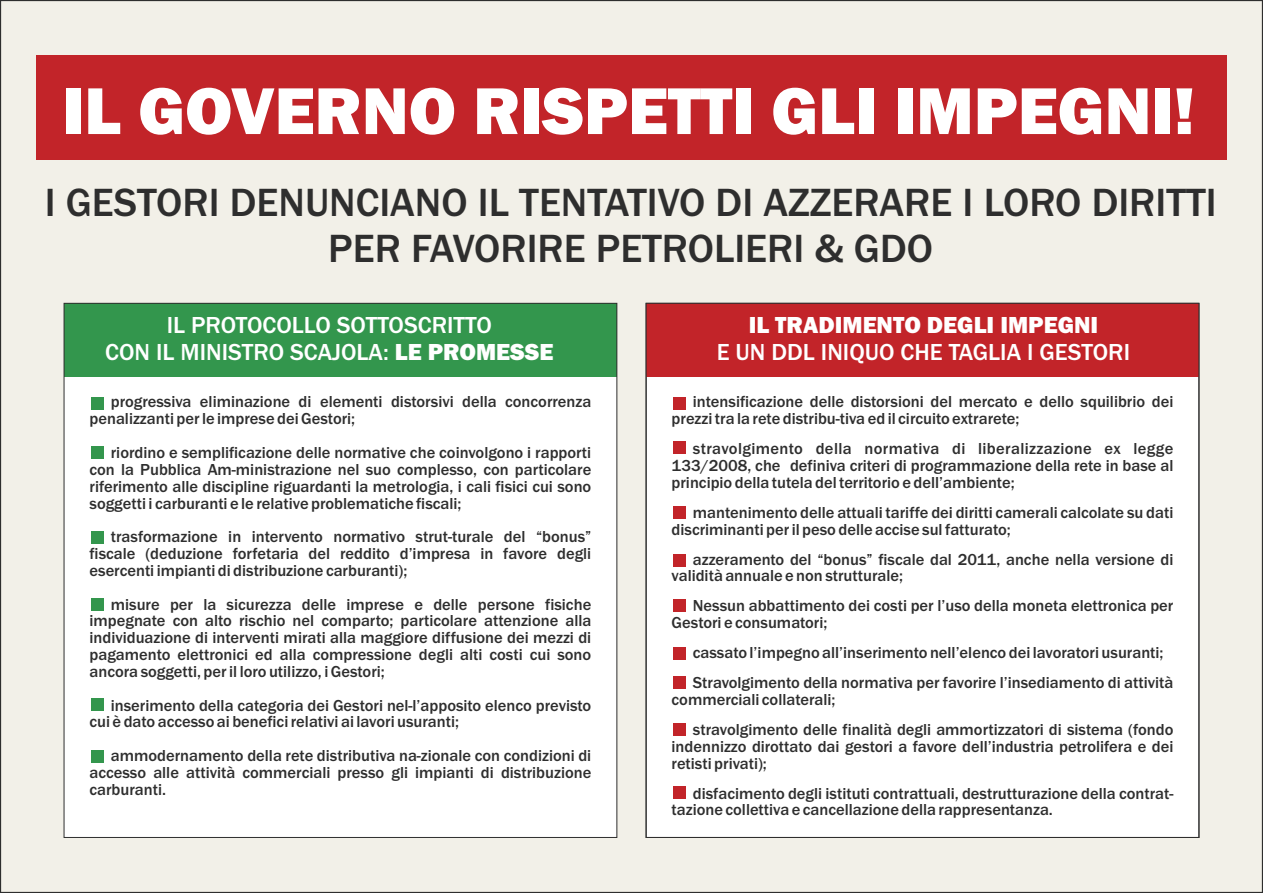
<style>
.page{position:relative;width:1263px;height:893px;background:#f2f0e8}
.page>*{position:absolute;margin:0;border:0;box-sizing:border-box;transform-origin:0 0}
.t1{font:800 68.4px "Franklin Gothic";color:#fff}
.t2{font:500 40.8px/46.2px "Franklin Gothic";color:#2e2e2e;text-align:center}
.t3{font:500 24px/27.2px "Franklin Gothic";color:#fff;text-align:center}
.t4{font:800 24px "Franklin Gothic";color:#fff}
.t5{font:500 16.5px/16.8px "Franklin Gothic";color:#2e2e2e}
.s1{font-weight:800}
</style>
<div class="page">
<div style="left:36px;top:56px;width:1191px;height:104px;background:#c22429"></div>
<div style="left:64px;top:303px;width:553px;height:534px;background:#fff"></div>
<div style="left:64px;top:303px;width:553px;height:74px;background:#33964d"></div>
<div style="left:91px;top:397px;width:13px;height:13px;background:#33964d"></div>
<div style="left:91px;top:446px;width:13px;height:13px;background:#33964d"></div>
<div style="left:91px;top:531px;width:13px;height:13px;background:#33964d"></div>
<div style="left:91px;top:598px;width:13px;height:13px;background:#33964d"></div>
<div style="left:91px;top:698px;width:13px;height:13px;background:#33964d"></div>
<div style="left:91px;top:750px;width:13px;height:13px;background:#33964d"></div>
<svg style="left:645px;top:302px;width:555px;height:536px"></svg>
<div style="left:646px;top:303px;width:553px;height:74px;background:#c22429"></div>
<div style="left:673px;top:397px;width:13px;height:13px;background:#c22429"></div>
<div style="left:673px;top:442px;width:13px;height:12px;background:#c22429"></div>
<div style="left:673px;top:506px;width:13px;height:13px;background:#c22429"></div>
<div style="left:673px;top:554px;width:13px;height:13px;background:#c22429"></div>
<div style="left:673px;top:599px;width:13px;height:13px;background:#c22429"></div>
<div style="left:673px;top:676px;width:13px;height:13px;background:#c22429"></div>
<div style="left:673px;top:723px;width:13px;height:13px;background:#c22429"></div>
<div style="left:673px;top:786px;width:13px;height:13px;background:#c22429"></div>
<div style="left:673px;top:647px;width:13px;height:12px;background:#c22429"></div>
<h1 class="t1" style="left:62px;top:86px;width:1134px">IL GOVERNO RISPETTI GLI IMPEGNI!</h1>
<h2 class="t2" style="left:45px;top:183px;width:1173px">I GESTORI DENUNCIANO IL TENTATIVO DI AZZERARE I LORO DIRITTI<br>PER FAVORIRE PETROLIERI &amp; GDO</h2>
<h3 class="t3" style="left:105px;top:314px;width:450px">IL PROTOCOLLO SOTTOSCRITTO<br>CON IL MINISTRO SCAJOLA: <span class="s1">LE PROMESSE</span></h3>
<p class="t5" style="left:90px;top:395px;width:503px;text-indent:21px">progressiva eliminazione di elementi distorsivi della concorrenza penalizzanti per le imprese dei Gestori;</p>
<p class="t5" style="left:90px;top:445px;width:503px;text-align:justify;text-indent:21px">riordino e semplificazione delle normative che coinvolgono i rapporti con la Pubblica Am-ministrazione nel suo complesso, con particolare riferimento alle discipline riguardanti la metrologia, i cali fisici cui sono soggetti i carburanti e le relative problematiche fiscali;</p>
<p class="t5" style="left:90px;top:530px;width:503px;text-align:justify;text-indent:21px">trasformazione in intervento normativo strut-turale del “bonus” fiscale (deduzione forfetaria del reddito d’impresa in favore degli esercenti impianti di distribuzione carburanti);</p>
<p class="t5" style="left:90px;top:597px;width:503px;text-align:justify;text-indent:21px">misure per la sicurezza delle imprese e delle persone fisiche impegnate con alto rischio nel comparto; particolare attenzione alla individuazione di interventi mirati alla maggiore diffusione dei mezzi di pagamento elettronici ed alla compressione degli alti costi cui sono ancora soggetti, per il loro utilizzo, i Gestori;</p>
<p class="t5" style="left:90px;top:698px;width:503px;text-indent:21px">inserimento della categoria dei Gestori nel-l’apposito elenco previsto cui è dato accesso ai benefici relativi ai lavori usuranti;</p>
<p class="t5" style="left:90px;top:748px;width:503px;text-align:justify;text-indent:21px">ammodernamento della rete distributiva na-zionale con condizioni di accesso alle attività commerciali presso gli impianti di distribuzione carburanti.</p>
<h3 class="t4" style="left:749px;top:316px;width:351px">IL TRADIMENTO DEGLI IMPEGNI</h3>
<h3 class="t3" style="left:717px;top:341px;width:415px">E UN DDL INIQUO CHE TAGLIA I GESTORI</h3>
<p class="t5" style="left:672px;top:395px;width:503px;text-indent:21px">intensificazione delle distorsioni del mercato e dello squilibrio dei prezzi tra la rete distribu-tiva ed il circuito extrarete;</p>
<p class="t5" style="left:672px;top:442px;width:503px;text-align:justify;text-indent:21px">stravolgimento della normativa di liberalizzazione ex legge 133/2008, che definiva criteri di programmazione della rete in base al principio della tutela del territorio e dell’ambiente;</p>
<p class="t5" style="left:672px;top:505px;width:503px;text-indent:21px">mantenimento delle attuali tariffe dei diritti camerali calcolate su dati discriminanti per il peso delle accise sul fatturato;</p>
<p class="t5" style="left:672px;top:552px;width:503px;text-indent:21px">azzeramento del “bonus” fiscale dal 2011, anche nella versione di validità annuale e non strutturale;</p>
<p class="t5" style="left:672px;top:599px;width:503px;text-indent:21px">Nessun abbattimento dei costi per l’uso della moneta elettronica per<br>Gestori e consumatori;</p>
<p class="t5" style="left:693px;top:639px;width:482px;line-height:30px">cassato l’impegno all’inserimento nell’elenco dei lavoratori usuranti;<br>Stravolgimento della normativa per favorire l’insediamento di attività</p>
<p class="t5" style="left:693px;top:686px;width:482px;line-height:30px;text-indent:-21px">commerciali collaterali;<br>stravolgimento delle finalità degli ammortizzatori di sistema (fondo</p>
<p class="t5" style="left:672px;top:739px;width:503px">indennizzo dirottato dai gestori a favore dell’industria petrolifera e dei retisti privati);</p>
<p class="t5" style="left:672px;top:786px;width:503px;text-indent:21px">disfacimento degli istituti contrattuali, destrutturazione della contrat&shy;tazione collettiva e cancellazione della rappresentanza.</p>
</div>
